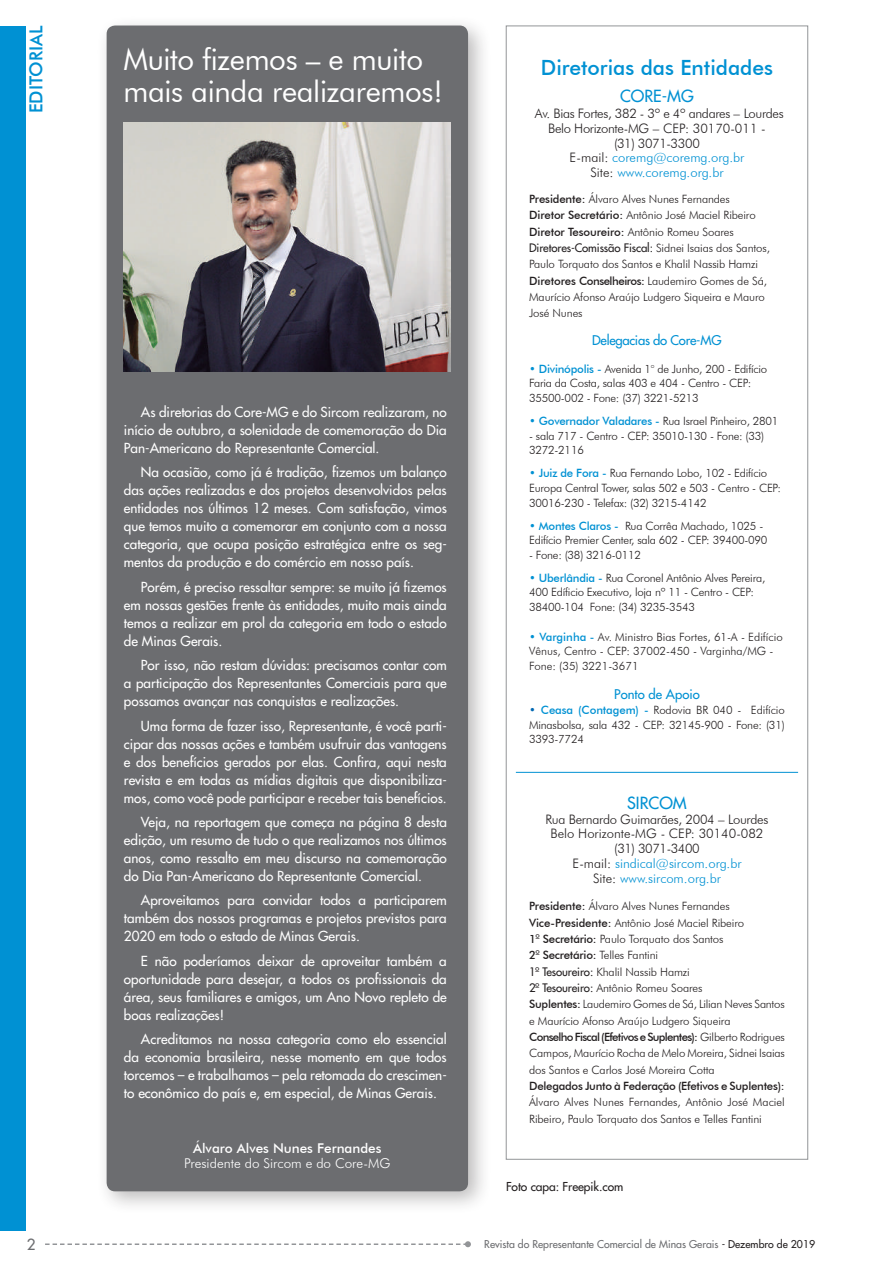
<style>
.page{position:relative;width:893px;height:1276px;background:#fff}
.page>*{position:absolute;margin:0;border:0;box-sizing:border-box;transform-origin:0 0}
.t1{font:30px/31.5px "Futura BT";letter-spacing:-.01em;color:#fff}
.t2{font:500 21px "Futura BT";color:#0091d3}
.t3{font:500 18px "Futura BT";color:#0091d3}
.t4{font:16.35px "Futura LT";color:#0091d3}
.t5{font:15px "Futura LT";color:#6c6d70}
.t6{font:13.5px/18px "Futura LT";color:#fff;text-align:justify}
.t7{font:300 13.5px "Futura BT";color:#fff}
.t8{font:500 13.5px "Futura BT";color:#fff}
.t9{font:300 13.05px/14.7px "Futura BT";letter-spacing:-.025em;color:#231f20;text-align:center}
.t10{font:300 13.05px/14.7px "Futura BT";color:#231f20;text-align:center}
.t11{font:13.05px "Futura LT";letter-spacing:-.02em;color:#0091d3}
.t12{font:13.05px "Futura LT";color:#0091d3}
.t13{font:12px "Futura LT";letter-spacing:-.005em;color:#231f20}
.t14{font:300 11.4px/16.4px "Futura BT";letter-spacing:-.015em;color:#231f20}
.t15{font:11.4px "Futura";letter-spacing:-.01em;color:#231f20}
.t16{font:500 11.4px "Futura BT";letter-spacing:-.02em;color:#231f20}
.t17{font:10.5px "Futura LT";color:#6c6d70}
.s1{color:#0091d3}
.s2{font-weight:500}
.s3{font-family:"Futura BT";font-weight:300}
.s4{font-weight:500;color:#0091d3}
.s5{font-weight:500;color:#0168b3}
.s6{font-family:"Futura";font-weight:400}
.s7{color:#231f20}
</style>
<div class="page">
<svg style="left:45px;top:1241px;width:426px;height:6px"></svg>
<div style="left:95px;top:14px;width:397px;height:1201px;background:#231f20;opacity:.3"></div>
<div style="left:107px;top:26px;width:361px;height:1165px;background:#6c6d70;border-radius:9px"></div>
<img style="left:123px;top:123px;width:328px;height:248px">
<div style="left:506px;top:26px;width:302px;height:1133px;background:#fff;border:1px solid #939598"></div>
<hr style="left:516px;top:772px;width:282px;height:1px;background:#0091d3">
<div style="left:0;top:26px;width:26px;height:1204px;background:#0091d3"></div>
<h3 class="t3" style="left:25px;top:113px;width:89px;rotate:-90deg">EDITORIAL</h3>
<h1 class="t1" style="left:123px;top:43px;width:321px">Muito fizemos – e muito mais ainda realizaremos!</h1>
<p class="t6" style="left:124px;top:403px;width:324px;text-indent:17px">As diretorias do Core-MG e do Sircom realizaram, no início de outubro, a solenidade de comemoração do Dia Pan-Americano do Representante Comercial.</p>
<p class="t6" style="left:124px;top:463px;width:324px;text-indent:17px">Na ocasião, como já é tradição, fizemos um balanço das ações realizadas e dos projetos desenvolvidos pelas entidades nos últimos 12 meses. Com satisfação, vimos que temos muito a comemorar em conjunto com a nossa categoria, que ocupa posição estratégica entre os seg&shy;mentos da produção e do comércio em nosso país.</p>
<p class="t6" style="left:124px;top:578px;width:324px;text-indent:17px">Porém, é preciso ressaltar sempre: se muito já fizemos em nossas gestões frente às entidades, muito mais ainda temos a realizar em prol da categoria em todo o estado de Minas Gerais.</p>
<p class="t6" style="left:124px;top:656px;width:324px;text-indent:17px">Por isso, não restam dúvidas: precisamos contar com a participação dos Representantes Comerciais para que possamos avançar nas conquistas e realizações.</p>
<p class="t6" style="left:124px;top:716px;width:324px;text-indent:17px">Uma forma de fazer isso, Representante, é você parti&shy;cipar das nossas ações e também usufruir das vantagens e dos benefícios gerados por elas. Confira, aqui nesta revista e em todas as mídias digitais que disponibiliza&shy;mos, como você pode participar e receber tais benefícios.</p>
<p class="t6" style="left:124px;top:813px;width:324px;text-indent:17px">Veja, na reportagem que começa na página 8 desta edição, um resumo de tudo o que realizamos nos últimos anos, como ressalto em meu discurso na comemoração do Dia Pan-Americano do Representante Comercial.</p>
<p class="t6" style="left:124px;top:891px;width:324px;text-indent:17px">Aproveitamos para convidar todos a participarem também dos nossos programas e projetos previstos para 2020 em todo o estado de Minas Gerais.</p>
<p class="t6" style="left:124px;top:951px;width:324px;text-indent:17px">E não poderíamos deixar de aproveitar também a oportunidade para desejar, a todos os profissionais da área, seus familiares e amigos, um Ano Novo repleto de boas realizações!</p>
<p class="t6" style="left:124px;top:1030px;width:324px;text-indent:17px">Acreditamos na nossa categoria como elo essencial da economia brasileira, nesse momento em que todos torcemos – e trabalhamos – pela retomada do crescimen&shy;to econômico do país e, em especial, de Minas Gerais.</p>
<p class="t8" style="left:193px;top:1139px;width:190px">Álvaro Alves Nunes Fernandes</p>
<p class="t7" style="left:184px;top:1154px;width:208px">Presidente do Sircom e do Core-MG</p>
<h2 class="t2" style="left:541px;top:55px;width:234px">Diretorias das Entidades</h2>
<p class="t4" style="left:620px;top:85px;width:75px">CORE-MG</p>
<p class="t9" style="left:535px;top:106px;width:250px">Av. Bias Fortes, 382 - 3º e 4º andares – Lourdes<br>Belo Horizonte-MG – CEP: 30170-011 -<br>(31) 3071-3300<br>E-mail: <span class="s1">coremg@coremg.org.br<br></span>Site: <span class="s1">www.coremg.org.br</span></p>
<p class="t14" style="left:529px;top:191px;width:228px"><span class="s2">Presidente:</span> Álvaro Alves Nunes Fernandes<br><span class="s2">Diretor Secretário:</span> Antônio José Maciel Ribeiro<br><span class="s2">Diretor Tesoureiro:</span> Antônio Romeu Soares</p>
<p class="t15" style="left:529px;top:240px;width:242px">Diretores-Comissão Fiscal: <span class="s3">Sidnei Isaias dos Santos,</span></p>
<p class="t14" style="left:529px;top:256px;width:239px">Paulo Torquato dos Santos e Khalil Nassib Hamzi <span class="s2">Diretores Conselheiros:</span> Laudemiro Gomes de Sá, Maurício Afonso Araújo Ludgero Siqueira e Mauro José Nunes</p>
<p class="t11" style="left:592px;top:332px;width:131px">Delegacias do Core-MG</p>
<p class="t14" style="left:529px;top:361px;width:240px;line-height:14.7px"><span class="s4">• Divinópolis -</span> Avenida 1° de Junho, 200 - Edifício<br>Faria da Costa, salas 403 e 404 - Centro - CEP:<br>35500-002 - Fone: (37) 3221-5213</p>
<p class="t14" style="left:529px;top:413px;width:251px"><span class="s4">• Governador Valadares -</span> Rua Israel Pinheiro, 2801</p>
<p class="t14" style="left:529px;top:428px;width:237px;line-height:14.7px">- sala 717 - Centro - CEP: 35010-130 - Fone: (33)<br>3272-2116</p>
<p class="t14" style="left:529px;top:466px;width:253px;line-height:14.7px"><span class="s4">• Juiz de Fora -</span> Rua Fernando Lobo, 102 - Edifício<br>Europa Central Tower, salas 502 e 503 - Centro - CEP:<br>30016-230 - Telefax: (32) 3215-4142</p>
<p class="t14" style="left:529px;top:518px;width:240px;line-height:14.7px"><span class="s4">• Montes Claros -</span> Rua Corrêa Machado, 1025 -<br>Edifício Premier Center, sala 602 - CEP: 39400-090</p>
<p class="t14" style="left:529px;top:546px;width:113px">- Fone: (38) 3216-0112</p>
<p class="t14" style="left:529px;top:570px;width:238px;line-height:14.7px"><span class="s4">• Uberlândia -</span> Rua Coronel Antônio Alves Pereira,<br>400 Edíficio Executivo, loja nº 11 - Centro - CEP:<br>38400-104 Fone: (34) 3235-3543</p>
<p class="t14" style="left:529px;top:629px;width:255px;line-height:14.7px"><span class="s4">• Varginha -</span> Av. Ministro Bias Fortes, 61-A - Edifício<br>Vênus, Centro - CEP: 37002-450 - Varginha/MG -<br>Fone: (35) 3221-3671</p>
<p class="t12" style="left:614px;top:686px;width:87px">Ponto de Apoio</p>
<p class="t14" style="left:529px;top:702px;width:257px;line-height:14.7px;text-align:justify"><span class="s5">•</span> <span class="s4">Ceasa (Contagem) -</span> Rodovia BR 040 - Edifício Minasbolsa, sala 432 - CEP: 32145-900 - Fone: (31)<br>3393-7724</p>
<p class="t4" style="left:627px;top:792px;width:61px">SIRCOM</p>
<p class="t10" style="left:545px;top:811px;width:225px">Rua Bernardo Guimarães, 2004 – Lourdes<br>Belo Horizonte-MG - CEP: 30140-082 (31) 3071-3400<br>E-mail: <span class="s1">sindical@sircom.org.br<br></span>Site: <span class="s1">www.sircom.org.br</span></p>
<p class="t14" style="left:529px;top:898px;width:257px"><span class="s2">Presidente:</span> Álvaro Alves Nunes Fernandes <span class="s2">Vice-Presidente:</span> Antônio José Maciel Ribeiro<br><span class="s2">1</span><span class="s6">º</span> <span class="s2">Secretário:</span> Paulo Torquato dos Santos<br><span class="s2">2</span><span class="s6">º</span> <span class="s2">Secretário:</span> Telles Fantini<br><span class="s6">1º Tesoureiro:</span> Khalil Nassib Hamzi<br><span class="s6">2º Tesoureiro:</span> Antônio Romeu Soares<br><span class="s2">Suplentes:</span> Laudemiro Gomes de Sá, Lilian Neves Santos e Maurício Afonso Araújo Ludgero Siqueira<br><span class="s2">Conselho Fiscal (Efetivos e Suplentes):</span> Gilberto Rodrigues Campos, Maurício Rocha de Melo Moreira, Sidnei Isaias dos Santos e Carlos José Moreira Cotta</p>
<p class="t16" style="left:529px;top:1079px;width:257px">Delegados Junto à Federação (Efetivos e Suplentes):</p>
<p class="t14" style="left:529px;top:1094px;width:257px">Álvaro Alves Nunes Fernandes, Antônio José Maciel<br>Ribeiro, Paulo Torquato dos Santos e Telles Fantini</p>
<p class="t13" style="left:506px;top:1179px;width:119px">Foto capa: Freepik.com</p>
<p class="t5" style="left:27px;top:1234px;width:10px">2</p>
<p class="t17" style="left:484px;top:1237px;width:332px">Revista do Representante Comercial de Minas Gerais <span class="s7">- Dezembro de 2019</span></p>
</div>
